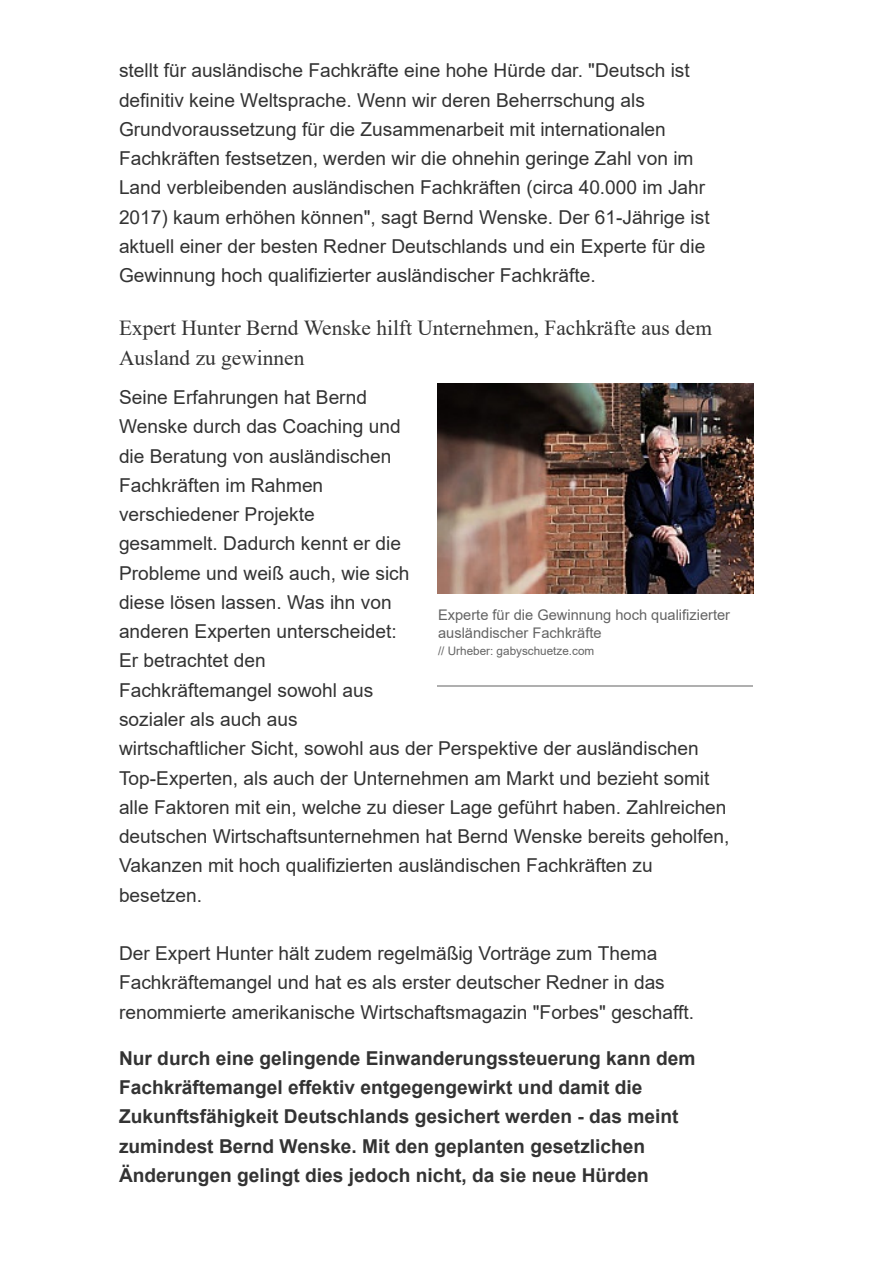
<style>
.page{position:relative;width:893px;height:1263px;background:#fff}
.page>*{position:absolute;margin:0;border:0;box-sizing:border-box;transform-origin:0 0}
.t1{font:21.45px/29.2px "Times New Roman";color:#333}
.t2{font:19.2px/29.2px "Arial";color:#333}
.t3{font:700 19.2px/29.2px "Arial";color:#333}
.t4{font:14.7px/18px "Arial";color:#646464}
.t5{font:11.7px "Arial";color:#646464}
</style>
<div class="page">
<hr style="left:438px;top:685px;width:315px;height:2px;background:#afafaf">
<img style="left:438px;top:384px;width:315px;height:209px">
<p class="t2" style="left:119px;top:56px;width:592px">stellt für ausländische Fachkräfte eine hohe Hürde dar. "Deutsch ist definitiv keine Weltsprache. Wenn wir deren Beherrschung als Grundvoraussetzung für die Zusammenarbeit mit internationalen Fachkräften festsetzen, werden wir die ohnehin geringe Zahl von im Land verbleibenden ausländischen Fachkräften (circa 40.000 im Jahr 2017) kaum erhöhen können", sagt Bernd Wenske. Der 61-Jährige ist aktuell einer der besten Redner Deutschlands und ein Experte für die Gewinnung hoch qualifizierter ausländischer Fachkräfte.</p>
<p class="t1" style="left:119px;top:313px;width:595px">Expert Hunter Bernd Wenske hilft Unternehmen, Fachkräfte aus dem<br>Ausland zu gewinnen</p>
<p class="t2" style="left:119px;top:382px;width:612px">Seine Erfahrungen hat Bernd<br>Wenske durch das Coaching und<br>die Beratung von ausländischen<br>Fachkräften im Rahmen<br>verschiedener Projekte<br>gesammelt. Dadurch kennt er die<br>Probleme und weiß auch, wie sich<br>diese lösen lassen. Was ihn von<br>anderen Experten unterscheidet:<br>Er betrachtet den<br>Fachkräftemangel sowohl aus<br>sozialer als auch aus<br>wirtschaftlicher Sicht, sowohl aus der Perspektive der ausländischen Top-Experten, als auch der Unternehmen am Markt und bezieht somit alle Faktoren mit ein, welche zu dieser Lage geführt haben. Zahlreichen deutschen Wirtschaftsunternehmen hat Bernd Wenske bereits geholfen, Vakanzen mit hoch qualifizierten ausländischen Fachkräften zu besetzen.</p>
<p class="t4" style="left:438px;top:606px;width:294px">Experte für die Gewinnung hoch qualifizierter ausländischer Fachkräfte</p>
<p class="t5" style="left:438px;top:643px;width:158px">// Urheber: gabyschuetze.com</p>
<p class="t2" style="left:119px;top:939px;width:576px">Der Expert Hunter hält zudem regelmäßig Vorträge zum Thema<br>Fachkräftemangel und hat es als erster deutscher Redner in das renommierte amerikanische Wirtschaftsmagazin "Forbes" geschafft.</p>
<p class="t3" style="left:119px;top:1044px;width:578px">Nur durch eine gelingende Einwanderungssteuerung kann dem Fachkräftemangel effektiv entgegengewirkt und damit die Zukunftsfähigkeit Deutschlands gesichert werden - das meint zumindest Bernd Wenske. Mit den geplanten gesetzlichen Änderungen gelingt dies jedoch nicht, da sie neue Hürden</p>
</div>
